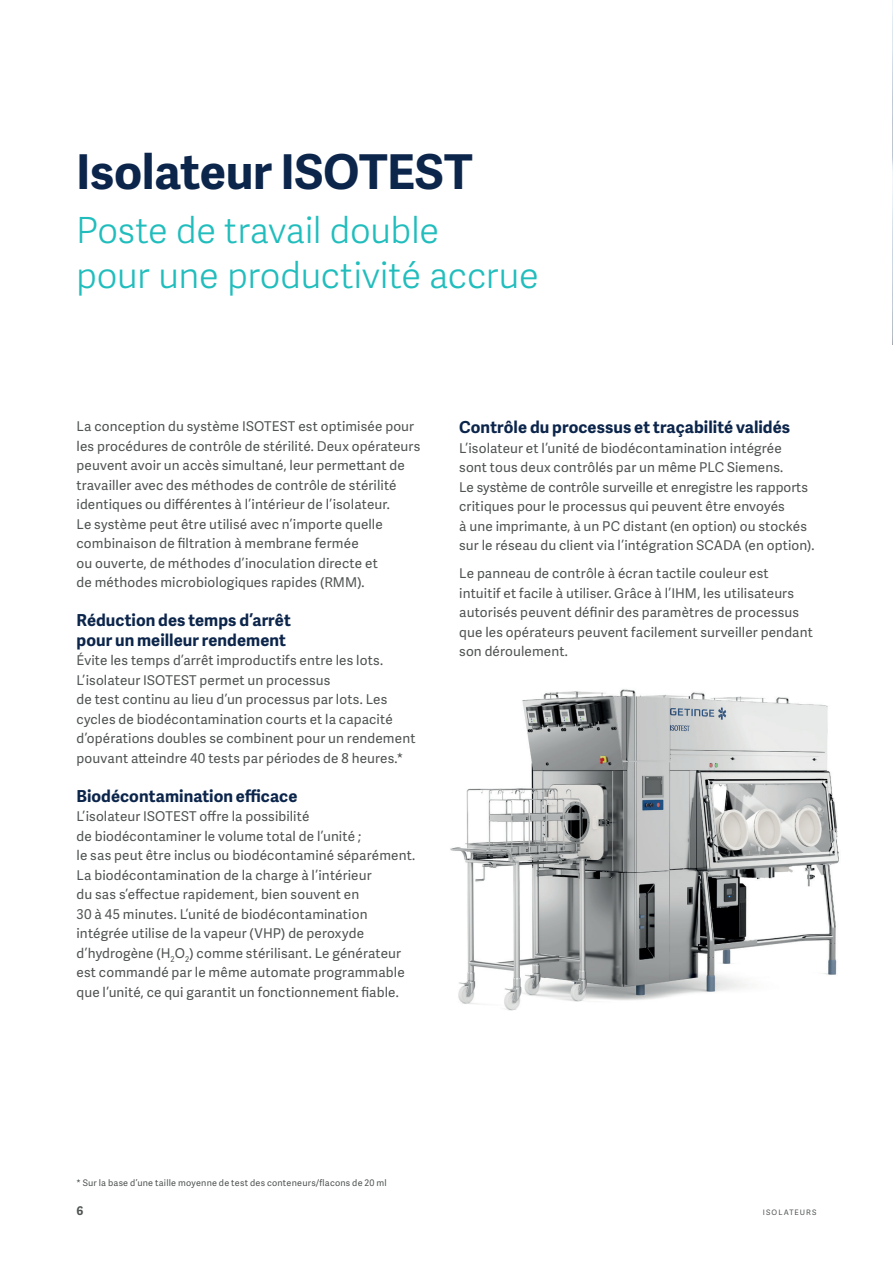
<style>
.page{position:relative;width:893px;height:1263px;background:#fff}
.page>*{position:absolute;margin:0;border:0;box-sizing:border-box;transform-origin:0 0}
.t1{font:700 48px "Adelle Sans";letter-spacing:-.005em;color:#0c254b}
.t2{font:300 36px/45px "Adelle Sans";letter-spacing:-.01em;color:#21bdbd}
.t3{font:700 16.5px/19.5px "Adelle Sans";letter-spacing:.005em;color:#0c254b}
.t4{font:13.5px/19.5px "Adelle Sans";letter-spacing:.01em;color:#505353}
.t5{font:700 12px "Adelle Sans";color:#505353}
.t6{font:9px "Adelle Sans";letter-spacing:.025em;color:#505353}
.t7{font:7.5px "Adelle Sans";letter-spacing:.145em;color:#505353}
</style>
<div class="page">
<img style="left:450px;top:689px;width:389px;height:322px">
<img style="left:892px;top:0;width:1px;height:344px">
<h1 class="t1" style="left:76px;top:137px;width:398px">Isolateur ISOTEST</h1>
<h2 class="t2" style="left:76px;top:206px;width:464px">Poste de travail double<br>pour une productivité accrue</h2>
<p class="t4" style="left:77px;top:416px;width:345px">La conception du système ISOTEST est optimisée pour les procédures de contrôle de stérilité. Deux opérateurs peuvent avoir un accès simultané, leur permettant de travailler avec des méthodes de contrôle de stérilité identiques ou différentes à l’intérieur de l’isolateur.<br>Le système peut être utilisé avec n’importe quelle combinaison de filtration à membrane fermée<br>ou ouverte, de méthodes d’inoculation directe et<br>de méthodes microbiologiques rapides (RMM).</p>
<p class="t3" style="left:77px;top:610px;width:216px">Réduction des temps d’arrêt pour un meilleur rendement</p>
<p class="t4" style="left:77px;top:650px;width:340px">Évite les temps d’arrêt improductifs entre les lots.<br>L’isolateur ISOTEST permet un processus<br>de test continu au lieu d’un processus par lots. Les cycles de biodécontamination courts et la capacité d’opérations doubles se combinent pour un rendement pouvant atteindre 40 tests par périodes de 8 heures.*</p>
<p class="t3" style="left:77px;top:785px;width:222px">Biodécontamination efficace</p>
<p class="t4" style="left:77px;top:806px;width:340px">L’isolateur ISOTEST offre la possibilité<br>de biodécontaminer le volume total de l’unité ;<br>le sas peut être inclus ou biodécontaminé séparément.<br>La biodécontamination de la charge à l’intérieur<br>du sas s’effectue rapidement, bien souvent en<br>30 à 45 minutes. L’unité de biodécontamination intégrée utilise de la vapeur (VHP) de peroxyde d’hydrogène (H<sub>2</sub>O<sub>2</sub>) comme stérilisant. Le générateur est commandé par le même automate programmable que l’unité, ce qui garantit un fonctionnement fiable.</p>
<p class="t3" style="left:459px;top:417px;width:332px">Contrôle du processus et traçabilité validés</p>
<p class="t4" style="left:459px;top:438px;width:357px">L’isolateur et l’unité de biodécontamination intégrée<br>sont tous deux contrôlés par un même PLC Siemens.<br>Le système de contrôle surveille et enregistre les rapports critiques pour le processus qui peuvent être envoyés<br>à une imprimante, à un PC distant (en option) ou stockés sur le réseau du client via l’intégration SCADA (en option).</p>
<p class="t4" style="left:459px;top:563px;width:355px">Le panneau de contrôle à écran tactile couleur est intuitif et facile à utiliser. Grâce à l’IHM, les utilisateurs autorisés peuvent définir des paramètres de processus que les opérateurs peuvent facilement surveiller pendant son déroulement.</p>
<p class="t6" style="left:77px;top:1177px;width:312px">* Sur la base d’une taille moyenne de test des conteneurs/flacons de 20 ml</p>
<p class="t5" style="left:77px;top:1202px;width:8px">6</p>
<p class="t7" style="left:763px;top:1207px;width:55px">ISOLATEURS</p>
</div>
